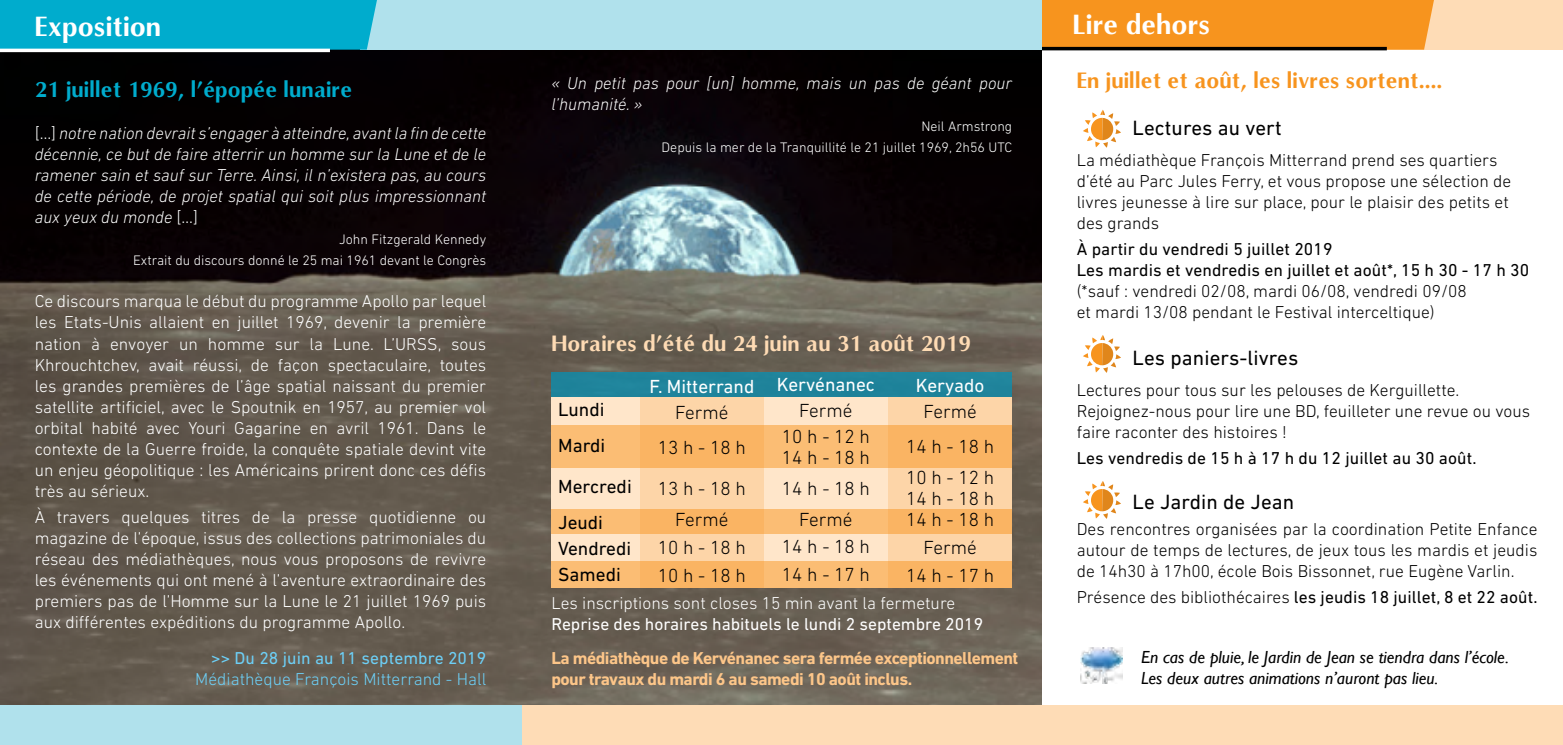
<style>
.page{position:relative;width:1563px;height:745px;background:#fff}
.page>*{position:absolute;margin:0;border:0;box-sizing:border-box;transform-origin:0 0}
.t1{font:700 26.25px "Omni";color:#fff}
.t2{font:21px "DIN Next LT Pro";letter-spacing:.005em;color:#000}
.t3{font:700 21px "Omni";letter-spacing:.005em;color:#f7941e}
.t4{font:700 21px "Omni";letter-spacing:.005em;color:#fedbb4}
.t5{font:700 21px "Omni";letter-spacing:.005em;color:#00accd}
.t6{font:300 19.25px/27.7px "DIN Next LT Pro";color:#000;text-align:center}
.t7{font:19.25px/35.9px "DIN Next LT Pro";color:#000}
.t8{font:19.25px "DIN Next LT Pro";color:#fff}
.t9{font:300 17.5px/21px "DIN Next LT Pro";color:#fff;text-align:justify}
.t10{font:300 17.5px/21px "DIN Next LT Pro";color:#000}
.t11{font:italic 300 17.5px/21px "DIN Next LT Pro";color:#fff;text-align:justify}
.t12{font:17.5px/21px "DIN Next LT Pro";letter-spacing:.005em;color:#000}
.t13{font:700 17.5px/21px "DIN Next LT Pro";letter-spacing:-.03em;color:#fdc689}
.t14{font:italic 17.5px/21px "Gill Sans";color:#000}
.t15{font:17.5px "DIN Next LT Pro";color:#fff}
.t16{font:300 17.5px "DIN Next LT Pro";color:#6dcff6}
.t17{font:17.5px "DIN Next LT Pro";letter-spacing:.005em;color:#6dcff6}
.t18{font:300 14px/21px "DIN Next LT Pro";color:#fff;text-align:right}
.s1{font-style:normal}
.s2{font-weight:300}
</style>
<div class="page">
<img style="left:0;top:50px;width:1042px;height:654px">
<div style="left:1042px;top:0;width:521px;height:50px;background:#fedcb6"></div>
<div style="left:361px;top:0;width:681px;height:50px;background:#b0e1ec"></div>
<div style="left:0;top:0;width:377px;height:50px;background:#00accd"></div>
<hr style="left:0;top:49px;width:330px;height:3px;background:#fff">
<div style="left:1042px;top:0;width:392px;height:50px;background:#f7941e"></div>
<svg style="left:1083px;top:110px;width:38px;height:38px"></svg>
<svg style="left:1083px;top:335px;width:38px;height:37px"></svg>
<svg style="left:1083px;top:481px;width:38px;height:37px"></svg>
<hr style="left:1042px;top:47px;width:344px;height:3px;background:#000">
<div style="left:551px;top:371px;width:461px;height:25px;background:#1f849b"></div>
<div style="left:551px;top:396px;width:461px;height:191px;background:#ffe6ca"></div>
<div style="left:888px;top:396px;width:124px;height:191px;background:#fdd5a8"></div>
<div style="left:640px;top:396px;width:123px;height:191px;background:#fdd5a8"></div>
<div style="left:551px;top:425px;width:461px;height:42px;background:linear-gradient(to right,#fbbb70,#fab566)"></div>
<div style="left:551px;top:509px;width:461px;height:25px;background:linear-gradient(to right,#fbbb70,#fab566)"></div>
<div style="left:551px;top:561px;width:461px;height:26px;background:linear-gradient(to right,#fbbb70,#fab566)"></div>
<img style="left:1080px;top:647px;width:43px;height:36px">
<div style="left:521px;top:704px;width:1042px;height:40px;background:#fedcb6"></div>
<div style="left:0;top:704px;width:521px;height:40px;background:#b0e1ec"></div>
<h1 class="t1" style="left:35px;top:10px;width:128px">Exposition</h1>
<p class="t5" style="left:35px;top:76px;width:319px">21 juillet 1969, l’épopée lunaire</p>
<p class="t11" style="left:35px;top:122px;width:453px"><span class="s1">[…]</span> notre nation devrait s’engager à atteindre, avant la fin de cette décennie, ce but de faire atterrir un homme sur la Lune et de le ramener sain et sauf sur Terre. Ainsi, il n’existera pas, au cours de cette période, de projet spatial qui soit plus impressionnant aux yeux du monde <span class="s1">[…]</span></p>
<p class="t18" style="left:133px;top:229px;width:354px">John Fitzgerald Kennedy<br>Extrait du discours donné le 25 mai 1961 devant le Congrès</p>
<p class="t9" style="left:35px;top:290px;width:453px">Ce discours marqua le début du programme Apollo par lequel les Etats-Unis allaient en juillet 1969, devenir la première nation à envoyer un homme sur la Lune. L’URSS, sous Khrouchtchev, avait réussi, de façon spectaculaire, toutes les grandes premières de l’âge spatial naissant du premier satellite artificiel, avec le Spoutnik en 1957, au premier vol orbital habité avec Youri Gagarine en avril 1961. Dans le contexte de la Guerre froide, la conquête spatiale devint vite un enjeu géopolitique : les Américains prirent donc ces défis très au sérieux.</p>
<p class="t9" style="left:35px;top:506px;width:453px">À travers quelques titres de la presse quotidienne ou magazine de l’époque, issus des collections patrimoniales du réseau des médiathèques, nous vous proposons de revivre les événements qui ont mené à l’aventure extraordinaire des premiers pas de l’Homme sur la Lune le 21 juillet 1969 puis aux différentes expéditions du programme Apollo.</p>
<p class="t17" style="left:211px;top:647px;width:277px">&gt;&gt; Du 28 juin au 11 septembre 2019</p>
<p class="t16" style="left:195px;top:669px;width:292px">Médiathèque François Mitterrand - Hall</p>
<p class="t11" style="left:551px;top:72px;width:462px">« Un petit pas pour [un] homme, mais un pas de géant pour l’humanité. »</p>
<p class="t18" style="left:661px;top:115px;width:352px">Neil Armstrong<br>Depuis la mer de la Tranquillité le 21 juillet 1969, 2h56 UTC</p>
<p class="t4" style="left:551px;top:330px;width:421px">Horaires d’été du 24 juin au 31 août 2019</p>
<p class="t7" style="left:558px;top:391px;width:49px">Lundi<br>Mardi</p>
<p class="t7" style="left:558px;top:468px;width:75px">Mercredi<br>Jeudi</p>
<p class="t7" style="left:558px;top:535px;width:75px;line-height:25.9px">Vendredi<br>Samedi</p>
<p class="t8" style="left:649px;top:374px;width:107px">F. Mitterrand</p>
<p class="t6" style="left:658px;top:393px;width:89px;line-height:35.9px">Fermé<br>13 h - 18 h</p>
<p class="t6" style="left:658px;top:473px;width:89px;line-height:31px">13 h - 18 h<br>Fermé</p>
<p class="t6" style="left:658px;top:533px;width:89px;text-align:left">10 h - 18 h<br>10 h - 18 h</p>
<p class="t8" style="left:777px;top:372px;width:100px">Kervénanec</p>
<p class="t6" style="left:782px;top:396px;width:89px;line-height:25.9px">Fermé<br>10 h - 12 h</p>
<p class="t6" style="left:782px;top:441px;width:89px;line-height:31px">14 h - 18 h<br>14 h - 18 h<br>Fermé</p>
<p class="t6" style="left:782px;top:532px;width:89px;text-align:left">14 h - 18 h<br>14 h - 17 h</p>
<p class="t8" style="left:916px;top:373px;width:70px">Keryado</p>
<p class="t6" style="left:906px;top:392px;width:89px;line-height:35.9px">Fermé<br>14 h - 18 h</p>
<p class="t6" style="left:906px;top:467px;width:89px;line-height:21px;text-align:justify">10 h - 12 h 14 h - 18 h 14 h - 18 h</p>
<p class="t6" style="left:906px;top:533px;width:89px">Fermé<br>14 h - 17 h</p>
<p class="t9" style="left:551px;top:592px;width:405px">Les inscriptions sont closes 15 min avant la fermeture</p>
<p class="t15" style="left:551px;top:613px;width:433px">Reprise des horaires habituels le lundi 2 septembre 2019</p>
<p class="t13" style="left:551px;top:647px;width:468px">La médiathèque de Kervénanec sera fermée exceptionnellement pour travaux du mardi 6 au samedi 10 août inclus.</p>
<h1 class="t1" style="left:1073px;top:7px;width:139px">Lire dehors</h1>
<p class="t3" style="left:1076px;top:67px;width:367px">En juillet et août, les livres sortent….</p>
<p class="t2" style="left:1132px;top:116px;width:150px">Lectures au vert</p>
<p class="t10" style="left:1076px;top:149px;width:436px">La médiathèque François Mitterrand prend ses quartiers d’été au Parc Jules Ferry, et vous propose une sélection de livres jeunesse à lire sur place, pour le plaisir des petits et des grands</p>
<p class="t12" style="left:1076px;top:238px;width:454px">À partir du vendredi 5 juillet 2019<br>Les mardis et vendredis en juillet et août*, 15 h 30 - 17 h 30</p>
<p class="t10" style="left:1076px;top:280px;width:391px">(*sauf : vendredi 02/08, mardi 06/08, vendredi 09/08 et mardi 13/08 pendant le Festival interceltique)</p>
<p class="t2" style="left:1132px;top:345px;width:167px">Les paniers-livres</p>
<p class="t10" style="left:1076px;top:379px;width:455px">Lectures pour tous sur les pelouses de Kerguillette.<br>Rejoignez-nous pour lire une BD, feuilleter une revue ou vous faire raconter des histoires !</p>
<p class="t12" style="left:1076px;top:447px;width:401px">Les vendredis de 15 h à 17 h du 12 juillet au 30 août.</p>
<p class="t2" style="left:1132px;top:489px;width:163px">Le Jardin de Jean</p>
<p class="t10" style="left:1076px;top:517px;width:462px;text-align:justify">Des rencontres organisées par la coordination Petite Enfance autour de temps de lectures, de jeux tous les mardis et jeudis de 14h30 à 17h00, école Bois Bissonnet, rue Eugène Varlin.</p>
<p class="t12" style="left:1076px;top:585px;width:462px"><span class="s2">Présence des bibliothécaires</span> les jeudis 18 juillet, 8 et 22 août.</p>
<p class="t14" style="left:1141px;top:645px;width:369px">En cas de pluie, le Jardin de Jean se tiendra dans l’école.<br>Les deux autres animations n’auront pas lieu.</p>
</div>
